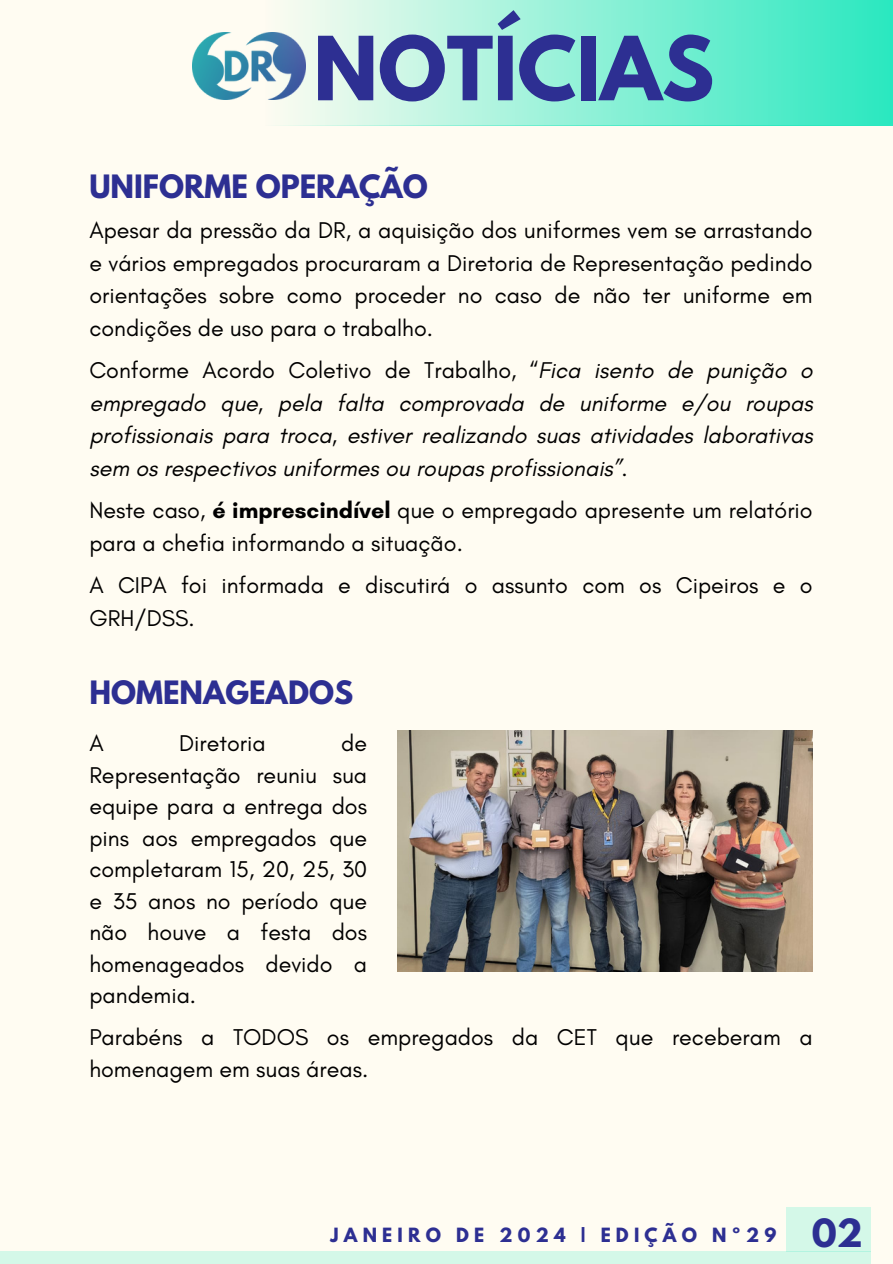
<style>
.page{position:relative;width:893px;height:1264px;background:#fff}
.page>*{position:absolute;margin:0;border:0;box-sizing:border-box;transform-origin:0 0}
.t1{font:700 78.3px "League Spartan";color:#2d2f92}
.t2{font:700 34.5px "League Spartan";color:#2d2f92}
.t3{font:700 28.5px "League Spartan";color:#2d2f92}
.t4{font:23.25px/31.5px "Glacial Indifference";color:#000}
.t5{font:italic 23.25px/32.5px "Glacial Indifference";color:#000;text-align:justify}
.t6{font:700 17.4px "League Spartan";letter-spacing:.3em;color:#2d2f92}
.s1{font-style:normal}
.s2{font-weight:700}
</style>
<div class="page">
<div style="left:0;top:0;width:892px;height:1263px;background:#fffcf2"></div>
<div style="left:0;top:1251px;width:871px;height:12px;background:#d4f8e8"></div>
<div style="left:786px;top:1207px;width:85px;height:44px;background:#d4f8e8"></div>
<div style="left:265px;top:0;width:627px;height:126px;background:linear-gradient(to right,#fdfbf1,#2ae8c0)"></div>
<img style="left:192px;top:33px;width:114px;height:66px">
<img style="left:398px;top:731px;width:414px;height:240px">
<p class="t1" style="left:313px;top:30px;width:402px">NOTÍCIAS</p>
<h3 class="t3" style="left:89px;top:172px;width:340px">UNIFORME OPERAÇÃO</h3>
<h3 class="t4" style="left:89px;top:214px;width:724px;line-height:32.5px;text-align:justify">Apesar da pressão da DR, a aquisição dos uniformes vem se arrastando e vários empregados procuraram a Diretoria de Representação pedindo orientações sobre como proceder no caso de não ter uniforme em condições de uso para o trabalho.</h3>
<h3 class="t5" style="left:89px;top:354px;width:724px"><span class="s1">Conforme Acordo Coletivo de Trabalho, “</span>Fica isento de punição o empregado que, pela falta comprovada de uniforme e/ou roupas profissionais para troca, estiver realizando suas atividades laborativas sem os respectivos uniformes ou roupas profissionais”<span class="s1">.</span></h3>
<h3 class="t4" style="left:89px;top:494px;width:724px;line-height:32.5px">Neste caso, <span class="s2">é imprescindível</span> que o empregado apresente um relatório para a chefia informando a situação.</h3>
<h2 class="t4" style="left:89px;top:569px;width:724px;line-height:32.5px">A CIPA foi informada e discutirá o assunto com os Cipeiros e o<br>GRH/DSS.</h2>
<h3 class="t3" style="left:89px;top:678px;width:265px">HOMENAGEADOS</h3>
<p class="t4" style="left:89px;top:727px;width:16px">A</p>
<p class="t4" style="left:179px;top:727px;width:88px">Diretoria</p>
<p class="t4" style="left:89px;top:727px;width:279px;text-align:justify;text-indent:252px">de Representação reuniu sua equipe para a entrega dos pins aos empregados que completaram 15, 20, 25, 30 e 35 anos no período que não houve a festa dos homenageados devido a pandemia.</p>
<h3 class="t4" style="left:89px;top:1021px;width:724px">Parabéns a TODOS os empregados da CET que receberam a homenagem em suas áreas.</h3>
<h2 class="t6" style="left:330px;top:1225px;width:447px">JANEIRO DE 2024 | EDIÇÃO Nº29</h2>
<h1 class="t2" style="left:811px;top:1215px;width:52px">02</h1>
</div>
